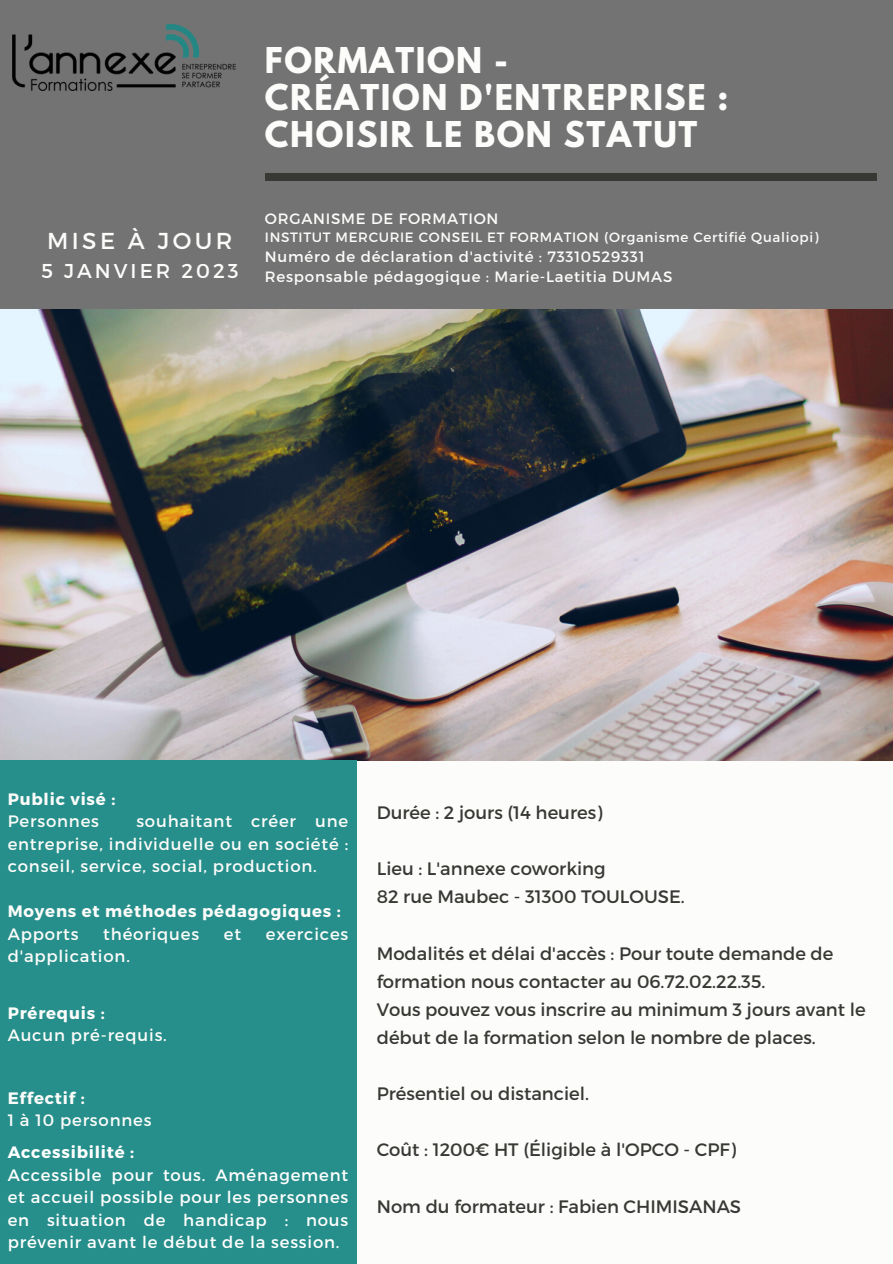
<style>
.page{position:relative;width:893px;height:1264px;background:#fff}
.page>*{position:absolute;margin:0;border:0;box-sizing:border-box;transform-origin:0 0}
.t1{font:700 31.5px/37.2px "League Spartan";letter-spacing:.05em;color:#fcfcfa}
.t2{font:23.1px "Montserrat";letter-spacing:.15em;color:#fcfcfa}
.t3{font:20.1px "Montserrat";letter-spacing:.15em;color:#fcfcfa}
.t4{font:18px/28.2px "Montserrat";color:#383835}
.t5{font:16.5px/22.5px "Montserrat";letter-spacing:.05em;color:#fcfcfa}
.t6{font:16.5px/22.5px "Montserrat";letter-spacing:.05em;color:#fff}
.t7{font:700 16.5px/22.5px "Montserrat";letter-spacing:.05em;color:#fcfcfa}
.t8{font:15px "Montserrat";letter-spacing:.05em;color:#fcfcfa}
.t9{font:13.5px "Montserrat";letter-spacing:.05em;color:#fcfcfa}
.s1{font-weight:400}
.s2{font-weight:700}
</style>
<div class="page">
<div style="left:0;top:0;width:892px;height:1263px;background:#fcfcfa"></div>
<img style="left:0;top:308px;width:892px;height:452px">
<div style="left:0;top:0;width:892px;height:308px;background:#737373"></div>
<div style="left:0;top:760px;width:357px;height:503px;background:#278f8b"></div>
<div style="left:265px;top:173px;width:611px;height:8px;background:#383835"></div>
<img style="left:12px;top:25px;width:223px;height:65px">
<h3 class="t2" style="left:47px;top:226px;width:187px">MISE À JOUR</h3>
<h3 class="t3" style="left:41px;top:258px;width:199px">5 JANVIER 2023</h3>
<p class="t1" style="left:265px;top:46px;width:465px">FORMATION -<br>CRÉATION D'ENTREPRISE :<br>CHOISIR LE BON STATUT</p>
<h2 class="t8" style="left:265px;top:209px;width:235px">ORGANISME DE FORMATION</h2>
<h1 class="t9" style="left:265px;top:228px;width:555px">INSTITUT MERCURIE CONSEIL ET FORMATION (Organisme Certifié Qualiopi)</h1>
<p class="t8" style="left:265px;top:247px;width:381px">Numéro de déclaration d'activité : 73310529331</p>
<p class="t8" style="left:265px;top:267px;width:409px">Responsable pédagogique : Marie-Laetitia DUMAS</p>
<h3 class="t7" style="left:8px;top:786px;width:109px">Public visé :<br><span class="s1">Personnes</span></h3>
<h3 class="t5" style="left:8px;top:809px;width:342px;text-align:justify;text-indent:129px">souhaitant créer une entreprise, individuelle ou en société : conseil, service, social, production.</h3>
<h3 class="t7" style="left:8px;top:899px;width:334px">Moyens et méthodes pédagogiques :<br><span class="s1">Apports</span></h3>
<h3 class="t5" style="left:103px;top:921px;width:97px">théoriques</h3>
<h3 class="t5" style="left:224px;top:921px;width:19px">et</h3>
<h3 class="t5" style="left:266px;top:921px;width:84px">exercices</h3>
<h3 class="t5" style="left:8px;top:944px;width:124px">d'application.</h3>
<h3 class="t5" style="left:8px;top:1000px;width:161px"><span class="s2">Prérequis :<br></span>Aucun pré-requis.</h3>
<h3 class="t5" style="left:8px;top:1085px;width:145px"><span class="s2">Effectif :<br></span>1 à 10 personnes</h3>
<h3 class="t6" style="left:8px;top:1140px;width:342px"><span class="s2">Accessibilité :<br></span>Accessible pour tous. Aménagement et accueil possible pour les personnes en situation de handicap : nous prévenir avant le début de la session.</h3>
<p class="t4" style="left:377px;top:797px;width:227px">Durée : 2 jours (14 heures)</p>
<p class="t4" style="left:377px;top:853px;width:309px">Lieu : L'annexe coworking<br>82 rue Maubec - 31300 TOULOUSE.</p>
<h3 class="t4" style="left:377px;top:938px;width:490px">Modalités et délai d'accès : Pour toute demande de formation nous contacter au 06.72.02.22.35.<br>Vous pouvez vous inscrire au minimum 3 jours avant le début de la formation selon le nombre de places.</h3>
<h3 class="t4" style="left:377px;top:1078px;width:214px">Présentiel ou distanciel.</h3>
<h3 class="t4" style="left:377px;top:1135px;width:361px">Coût : 1200€ HT (Éligible à l'OPCO - CPF)</h3>
<h3 class="t4" style="left:377px;top:1191px;width:366px">Nom du formateur : Fabien CHIMISANAS</h3>
</div>
